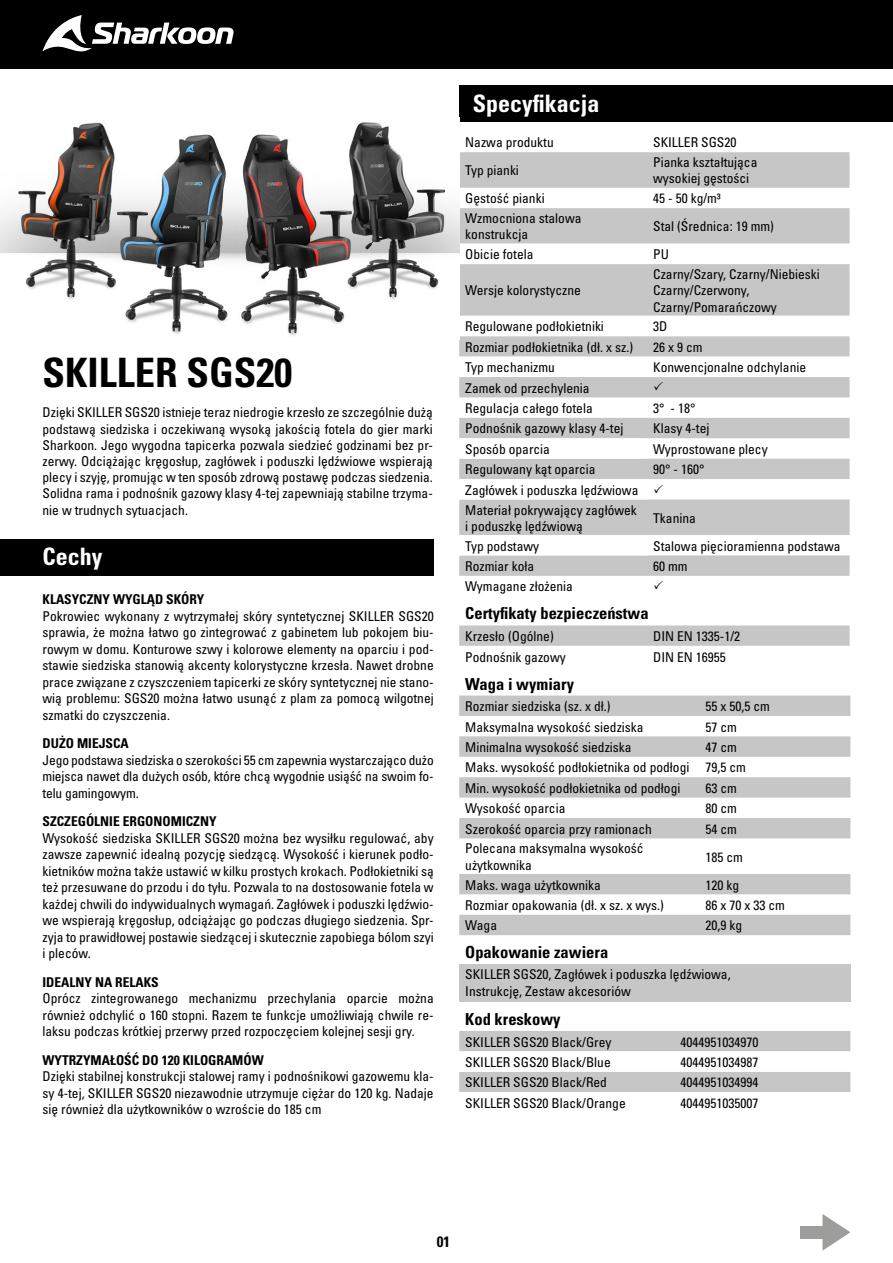
<style>
.page{position:relative;width:893px;height:1263px;background:#fff}
.page>*{position:absolute;margin:0;border:0;box-sizing:border-box;transform-origin:0 0}
.t1{font:40.5px "Univers LTCYR 67 Bold Cond";color:#000}
.t2{font:24px "Univers LTCYR 67 Bold Cond";color:#fff}
.t3{font:16.5px "Univers LTCYR 67 Bold Cond";color:#000}
.t4{font:15px "Univers LTCYR 67 Bold Cond";color:#000}
.t5{font:condensed 13.5px/16.5px "Univers LTCYR 57";color:#000;text-align:justify}
.t6{font:13.5px "Univers LTCYR 67 Bold Cond";color:#000}
</style>
<div class="page">
<div style="left:0;top:0;width:893px;height:69px;background:#000"></div>
<svg style="left:43px;top:15px;width:191px;height:37px"></svg>
<div style="left:0;top:539px;width:434px;height:37px;background:#000"></div>
<div style="left:459px;top:85px;width:434px;height:37px;background:#000"></div>
<svg style="left:459px;top:152px;width:391px;height:424px;fill:#c6c6c6"></svg>
<svg style="left:459px;top:244px;width:391px;height:133px;fill:#c6c6c6"></svg>
<svg style="left:459px;top:438px;width:188px;height:117px"></svg>
<svg style="left:459px;top:625px;width:391px;height:21px;background:#c7c7c7"></svg>
<svg style="left:459px;top:695px;width:391px;height:240px"></svg>
<div style="left:459px;top:964px;width:391px;height:38px;background:#c6c6c6"></div>
<svg style="left:459px;top:1031px;width:391px;height:61px"></svg>
<svg style="left:822px;top:1214px;width:28px;height:37px"></svg>
<div style="left:800px;top:1226px;width:25px;height:12px;background:#9d9d9c"></div>
<img style="left:0;top:122px;width:459px;height:214px">
<svg style="left:654px;top:382px;width:9px;height:9px"></svg>
<svg style="left:654px;top:484px;width:9px;height:9px"></svg>
<p class="t1" style="left:43px;top:348px;width:251px">SKILLER SGS20</p>
<p class="t5" style="left:43px;top:404px;width:392px">Dzięki SKILLER SGS20 istnieje teraz niedrogie krzesło ze szczególnie dużą podstawą siedziska i oczekiwaną wysoką jakością fotela do gier marki Sharkoon. Jego wygodna tapicerka pozwala siedzieć godzinami bez pr&shy;zerwy. Odciążając kręgosłup, zagłówek i poduszki lędźwiowe wspierają plecy i szyję, promując w ten sposób zdrową postawę podczas siedzenia.<br>Solidna rama i podnośnik gazowy klasy 4-tej zapewniają stabilne trzyma&shy;nie w trudnych sytuacjach.</p>
<p class="t2" style="left:43px;top:542px;width:62px">Cechy</p>
<p class="t6" style="left:43px;top:591px;width:163px">KLASYCZNY WYGLĄD SKÓRY</p>
<p class="t5" style="left:43px;top:607px;width:393px">Pokrowiec wykonany z wytrzymałej skóry syntetycznej SKILLER SGS20 sprawia, że można łatwo go zintegrować z gabinetem lub pokojem biu&shy;rowym w domu. Konturowe szwy i kolorowe elementy na oparciu i pod&shy;stawie siedziska stanowią akcenty kolorystyczne krzesła. Nawet drobne prace związane z czyszczeniem tapicerki ze skóry syntetycznej nie stano&shy;wią problemu: SGS20 można łatwo usunąć z plam za pomocą wilgotnej szmatki do czyszczenia.</p>
<p class="t6" style="left:43px;top:735px;width:88px">DUŻO MIEJSCA</p>
<p class="t5" style="left:43px;top:751px;width:393px">Jego podstawa siedziska o szerokości 55 cm zapewnia wystarczająco dużo miejsca nawet dla dużych osób, które chcą wygodnie usiąść na swoim fo&shy;telu gamingowym.</p>
<p class="t6" style="left:43px;top:813px;width:176px">SZCZEGÓLNIE ERGONOMICZNY</p>
<p class="t5" style="left:43px;top:829px;width:393px">Wysokość siedziska SKILLER SGS20 można bez wysiłku regulować, aby zawsze zapewnić idealną pozycję siedzącą. Wysokość i kierunek podło&shy;kietników można także ustawić w kilku prostych krokach. Podłokietniki są też przesuwane do przodu i do tyłu. Pozwala to na dostosowanie fotela w każdej chwili do indywidualnych wymagań. Zagłówek i poduszki lędźwio&shy;we wspierają kręgosłup, odciążając go podczas długiego siedzenia. Spr&shy;zyja to prawidłowej postawie siedzącej i skutecznie zapobiega bólom szyi i pleców.</p>
<p class="t6" style="left:43px;top:973px;width:118px">IDEALNY NA RELAKS</p>
<p class="t5" style="left:43px;top:990px;width:393px">Oprócz zintegrowanego mechanizmu przechylania oparcie można również odchylić o 160 stopni. Razem te funkcje umożliwiają chwile re&shy;laksu podczas krótkiej przerwy przed rozpoczęciem kolejnej sesji gry.</p>
<p class="t6" style="left:43px;top:1051px;width:223px">WYTRZYMAŁOŚĆ DO 120 KILOGRAMÓW</p>
<p class="t5" style="left:43px;top:1068px;width:393px">Dzięki stabilnej konstrukcji stalowej ramy i podnośnikowi gazowemu kla&shy;sy 4-tej, SKILLER SGS20 niezawodnie utrzymuje ciężar do 120 kg. Nadaje się również dla użytkowników o wzroście do 185 cm</p>
<p class="t2" style="left:473px;top:89px;width:128px">Specyfikacja</p>
<p class="t5" style="left:465px;top:134px;width:90px">Nazwa produktu</p>
<p class="t5" style="left:653px;top:134px;width:85px">SKILLER SGS20</p>
<p class="t5" style="left:465px;top:162px;width:55px">Typ pianki</p>
<p class="t5" style="left:653px;top:154px;width:106px">Pianka kształtująca wysokiej gęstości</p>
<p class="t5" style="left:465px;top:190px;width:81px">Gęstość pianki</p>
<p class="t5" style="left:653px;top:190px;width:69px">45 - 50 kg/m³</p>
<p class="t5" style="left:465px;top:210px;width:118px">Wzmocniona stalowa konstrukcja</p>
<p class="t5" style="left:653px;top:218px;width:122px">Stal (Średnica: 19 mm)</p>
<p class="t5" style="left:465px;top:246px;width:70px">Obicie fotela</p>
<p class="t5" style="left:653px;top:246px;width:17px">PU</p>
<p class="t5" style="left:465px;top:282px;width:117px">Wersje kolorystyczne</p>
<p class="t5" style="left:653px;top:266px;width:168px">Czarny/Szary, Czarny/Niebieski</p>
<p class="t5" style="left:653px;top:282px;width:125px">Czarny/Czerwony,<br>Czarny/Pomarańczowy</p>
<p class="t5" style="left:465px;top:318px;width:140px">Regulowane podłokietniki</p>
<p class="t5" style="left:653px;top:318px;width:16px">3D</p>
<p class="t5" style="left:465px;top:338px;width:169px">Rozmiar podłokietnika (dł. x sz.)</p>
<p class="t5" style="left:653px;top:338px;width:51px">26 x 9 cm</p>
<p class="t5" style="left:465px;top:359px;width:91px">Typ mechanizmu</p>
<p class="t5" style="left:653px;top:359px;width:154px">Konwencjonalne odchylanie</p>
<p class="t5" style="left:465px;top:379px;width:126px">Zamek od przechylenia</p>
<p class="t5" style="left:465px;top:400px;width:129px">Regulacja całego fotela</p>
<p class="t5" style="left:653px;top:400px;width:44px">3° - 18°</p>
<p class="t5" style="left:465px;top:420px;width:160px">Podnośnik gazowy klasy 4-tej</p>
<p class="t5" style="left:653px;top:420px;width:58px">Klasy 4-tej</p>
<p class="t5" style="left:465px;top:440px;width:86px">Sposób oparcia</p>
<p class="t5" style="left:653px;top:440px;width:116px">Wyprostowane plecy</p>
<p class="t5" style="left:465px;top:461px;width:132px">Regulowany kąt oparcia</p>
<p class="t5" style="left:653px;top:461px;width:53px">90° - 160°</p>
<p class="t5" style="left:465px;top:481px;width:175px">Zagłówek i poduszka lędźwiowa</p>
<p class="t5" style="left:465px;top:501px;width:173px">Materiał pokrywający zagłówek i poduszkę lędźwiową</p>
<p class="t5" style="left:653px;top:509px;width:44px">Tkanina</p>
<p class="t5" style="left:465px;top:537px;width:75px">Typ podstawy</p>
<p class="t5" style="left:653px;top:537px;width:189px">Stalowa pięcioramienna podstawa</p>
<p class="t5" style="left:465px;top:558px;width:70px">Rozmiar koła</p>
<p class="t5" style="left:653px;top:558px;width:36px">60 mm</p>
<p class="t5" style="left:465px;top:578px;width:109px">Wymagane złożenia</p>
<p class="t3" style="left:465px;top:603px;width:185px">Certyfikaty bezpieczeństwa</p>
<p class="t5" style="left:465px;top:628px;width:90px">Krzesło (Ogólne)</p>
<p class="t5" style="left:653px;top:628px;width:88px">DIN EN 1335-1/2</p>
<p class="t5" style="left:465px;top:648px;width:102px">Podnośnik gazowy</p>
<p class="t5" style="left:653px;top:648px;width:74px">DIN EN 16955</p>
<p class="t3" style="left:465px;top:673px;width:110px">Waga i wymiary</p>
<p class="t5" style="left:465px;top:698px;width:147px">Rozmiar siedziska (sz. x dł.)</p>
<p class="t5" style="left:705px;top:698px;width:66px">55 x 50,5 cm</p>
<p class="t5" style="left:465px;top:718px;width:180px">Maksymalna wysokość siedziska</p>
<p class="t5" style="left:705px;top:718px;width:33px">57 cm</p>
<p class="t5" style="left:465px;top:738px;width:168px">Minimalna wysokość siedziska</p>
<p class="t5" style="left:705px;top:738px;width:33px">47 cm</p>
<p class="t5" style="left:465px;top:759px;width:226px">Maks. wysokość podłokietnika od podłogi</p>
<p class="t5" style="left:705px;top:759px;width:42px">79,5 cm</p>
<p class="t5" style="left:465px;top:779px;width:217px">Min. wysokość podłokietnika od podłogi</p>
<p class="t5" style="left:705px;top:779px;width:33px">63 cm</p>
<p class="t5" style="left:465px;top:800px;width:102px">Wysokość oparcia</p>
<p class="t5" style="left:705px;top:800px;width:33px">80 cm</p>
<p class="t5" style="left:465px;top:820px;width:188px">Szerokość oparcia przy ramionach</p>
<p class="t5" style="left:705px;top:820px;width:33px">54 cm</p>
<p class="t5" style="left:465px;top:840px;width:180px">Polecana maksymalna wysokość użytkownika</p>
<p class="t5" style="left:705px;top:848px;width:39px">185 cm</p>
<p class="t5" style="left:465px;top:876px;width:137px">Maks. waga użytkownika</p>
<p class="t5" style="left:705px;top:876px;width:35px">120 kg</p>
<p class="t5" style="left:465px;top:896px;width:200px">Rozmiar opakowania (dł. x sz. x wys.)</p>
<p class="t5" style="left:705px;top:896px;width:81px">86 x 70 x 33 cm</p>
<p class="t5" style="left:465px;top:917px;width:33px">Waga</p>
<p class="t5" style="left:705px;top:917px;width:38px">20,9 kg</p>
<p class="t3" style="left:465px;top:942px;width:145px">Opakowanie zawiera</p>
<p class="t5" style="left:465px;top:966px;width:267px">SKILLER SGS20, Zagłówek i poduszka lędźwiowa,</p>
<p class="t5" style="left:465px;top:982px;width:167px">Instrukcję, Zestaw akcesoriów</p>
<p class="t3" style="left:465px;top:1009px;width:97px">Kod kreskowy</p>
<p class="t5" style="left:465px;top:1033px;width:148px">SKILLER SGS20 Black/Grey</p>
<p class="t5" style="left:680px;top:1033px;width:79px">4044951034970</p>
<p class="t5" style="left:465px;top:1053px;width:147px">SKILLER SGS20 Black/Blue</p>
<p class="t5" style="left:680px;top:1053px;width:79px">4044951034987</p>
<p class="t5" style="left:465px;top:1074px;width:143px">SKILLER SGS20 Black/Red</p>
<p class="t5" style="left:680px;top:1074px;width:79px">4044951034994</p>
<p class="t5" style="left:465px;top:1094px;width:162px">SKILLER SGS20 Black/Orange</p>
<p class="t5" style="left:680px;top:1094px;width:79px">4044951035007</p>
<p class="t4" style="left:437px;top:1232px;width:15px">01</p>
</div>
